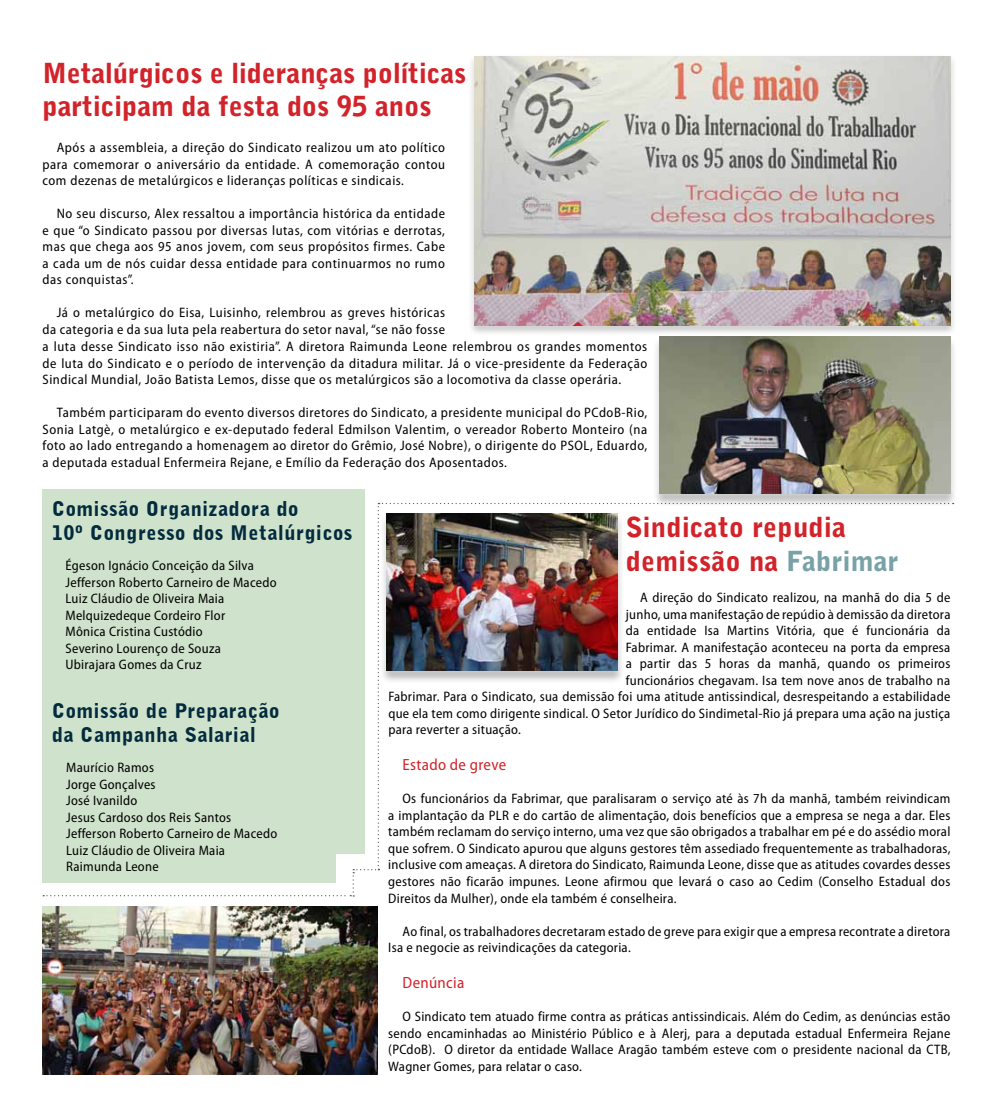
<style>
.page{position:relative;width:993px;height:1099px;background:#fff}
.page>*{position:absolute;margin:0;border:0;box-sizing:border-box;transform-origin:0 0}
.t1{font:900 27.5px/33.8px "Bell Gothic Std";color:#d2232a}
.t2{font:900 20px/24px "Bell Gothic BT";letter-spacing:.03em;color:#032b3e}
.t3{font:semi-condensed 16.25px "Myriad Pro";letter-spacing:.02em;color:#d2232a}
.t4{font:semi-condensed 13.75px/16.5px "Myriad Pro";letter-spacing:.02em;color:#000;text-align:justify}
.t5{font:semi-condensed 13.75px/16.5px "Myriad Pro";letter-spacing:.04em;color:#000;text-align:right}
.s1{color:#78a2a7}
</style>
<div class="page">
<div style="left:43px;top:489px;width:322px;height:365px;background:#cfe2cb"></div>
<div style="left:466px;top:49px;width:492px;height:284px;background:#fff;opacity:.75"></div>
<img style="left:474px;top:57px;width:476px;height:268px">
<div style="left:651px;top:328px;width:307px;height:173px;background:#fff;opacity:.75"></div>
<img style="left:659px;top:336px;width:290px;height:157px">
<svg style="left:43px;top:503px;width:910px;height:393px"></svg>
<div style="left:43px;top:854px;width:292px;height:28px;background:#cfe2cb"></div>
<img style="left:43px;top:906px;width:334px;height:168px">
<h1 class="t1" style="left:43px;top:56px;width:425px">Metalúrgicos e lideranças políticas participam da festa dos 95 anos</h1>
<p class="t4" style="left:43px;top:139px;width:404px;text-indent:14px">Após a assembleia, a direção do Sindicato realizou um ato político para comemorar o aniversário da entidade. A comemoração contou com dezenas de metalúrgicos e lideranças políticas e sindicais.</p>
<p class="t4" style="left:43px;top:205px;width:404px;text-indent:14px">No seu discurso, Alex ressaltou a importância histórica da entidade e que “o Sindicato passou por diversas lutas, com vitórias e derrotas, mas que chega aos 95 anos jovem, com seus propósitos firmes. Cabe a cada um de nós cuidar dessa entidade para continuarmos no rumo das conquistas”.</p>
<p class="t5" style="left:43px;top:304px;width:404px">Já o metalúrgico do Eisa, Luisinho, relembrou as greves históricas da categoria e da sua luta pela reabertura do setor naval, “se não fosse</p>
<p class="t4" style="left:43px;top:338px;width:606px">a luta desse Sindicato isso não existiria”. A diretora Raimunda Leone relembrou os grandes momentos de luta do Sindicato e o período de intervenção da ditadura militar. Já o vice-presidente da Federação Sindical Mundial, João Batista Lemos, disse que os metalúrgicos são a locomotiva da classe operária.</p>
<p class="t4" style="left:43px;top:404px;width:606px;text-indent:14px">Também participaram do evento diversos diretores do Sindicato, a presidente municipal do PCdoB-Rio, Sonia Latgè, o metalúrgico e ex-deputado federal Edmilson Valentim, o vereador Roberto Monteiro (na foto ao lado entregando a homenagem ao diretor do Grêmio, José Nobre), o dirigente do PSOL, Eduardo, a deputada estadual Enfermeira Rejane, e Emílio da Federação dos Aposentados.</p>
<h2 class="t2" style="left:52px;top:496px;width:302px">Comissão Organizadora do<br>10º Congresso dos Metalúrgicos</h2>
<p class="t4" style="left:65px;top:557px;width:212px;text-align:left">Égeson Ignácio Conceição da Silva<br>Jefferson Roberto Carneiro de Macedo<br>Luiz Cláudio de Oliveira Maia<br>Melquizedeque Cordeiro Flor<br>Mônica Cristina Custódio<br>Severino Lourenço de Souza<br>Ubirajara Gomes da Cruz</p>
<h2 class="t2" style="left:52px;top:698px;width:229px">Comissão de Preparação da Campanha Salarial</h2>
<p class="t4" style="left:66px;top:759px;width:212px;text-align:left">Maurício Ramos<br>Jorge Gonçalves<br>José Ivanildo<br>Jesus Cardoso dos Reis Santos<br>Jefferson Roberto Carneiro de Macedo<br>Luiz Cláudio de Oliveira Maia<br>Raimunda Leone</p>
<h1 class="t1" style="left:625px;top:511px;width:274px">Sindicato repudia demissão na <span class="s1">Fabrimar</span></h1>
<p class="t4" style="left:639px;top:589px;width:312px">A direção do Sindicato realizou, na manhã do dia 5 de</p>
<p class="t4" style="left:625px;top:606px;width:326px">junho, uma manifestação de repúdio à demissão da diretora</p>
<p class="t4" style="left:625px;top:622px;width:326px">da entidade Isa Martins Vitória, que é funcionária da</p>
<p class="t4" style="left:625px;top:639px;width:326px">Fabrimar. A manifestação aconteceu na porta da empresa</p>
<p class="t4" style="left:625px;top:655px;width:326px">a partir das 5 horas da manhã, quando os primeiros</p>
<p class="t4" style="left:625px;top:672px;width:326px">funcionários chegavam. Isa tem nove anos de trabalho na</p>
<p class="t4" style="left:388px;top:688px;width:563px">Fabrimar. Para o Sindicato, sua demissão foi uma atitude antissindical, desrespeitando a estabilidade</p>
<p class="t4" style="left:388px;top:705px;width:563px">que ela tem como dirigente sindical. O Setor Jurídico do Sindimetal-Rio já prepara uma ação na justiça</p>
<p class="t4" style="left:388px;top:721px;width:134px">para reverter a situação.</p>
<p class="t3" style="left:402px;top:755px;width:105px">Estado de greve</p>
<p class="t4" style="left:388px;top:790px;width:563px;text-indent:14px">Os funcionários da Fabrimar, que paralisaram o serviço até às 7h da manhã, também reivindicam a implantação da PLR e do cartão de alimentação, dois benefícios que a empresa se nega a dar. Eles também reclamam do serviço interno, uma vez que são obrigados a trabalhar em pé e do assédio moral que sofrem. O Sindicato apurou que alguns gestores têm assediado frequentemente as trabalhadoras, inclusive com ameaças. A diretora do Sindicato, Raimunda Leone, disse que as atitudes covardes desses gestores não ficarão impunes. Leone afirmou que levará o caso ao Cedim (Conselho Estadual dos Direitos da Mulher), onde ela também é conselheira.</p>
<p class="t4" style="left:388px;top:922px;width:563px;text-indent:14px">Ao final, os trabalhadores decretaram estado de greve para exigir que a empresa recontrate a diretora<br>Isa e negocie as reivindicações da categoria.</p>
<p class="t3" style="left:402px;top:972px;width:63px">Denúncia</p>
<p class="t4" style="left:388px;top:1008px;width:563px;text-indent:14px">O Sindicato tem atuado firme contra as práticas antissindicais. Além do Cedim, as denúncias estão sendo encaminhadas ao Ministério Público e à Alerj, para a deputada estadual Enfermeira Rejane (PCdoB). O diretor da entidade Wallace Aragão também esteve com o presidente nacional da CTB, Wagner Gomes, para relatar o caso.</p>
</div>
